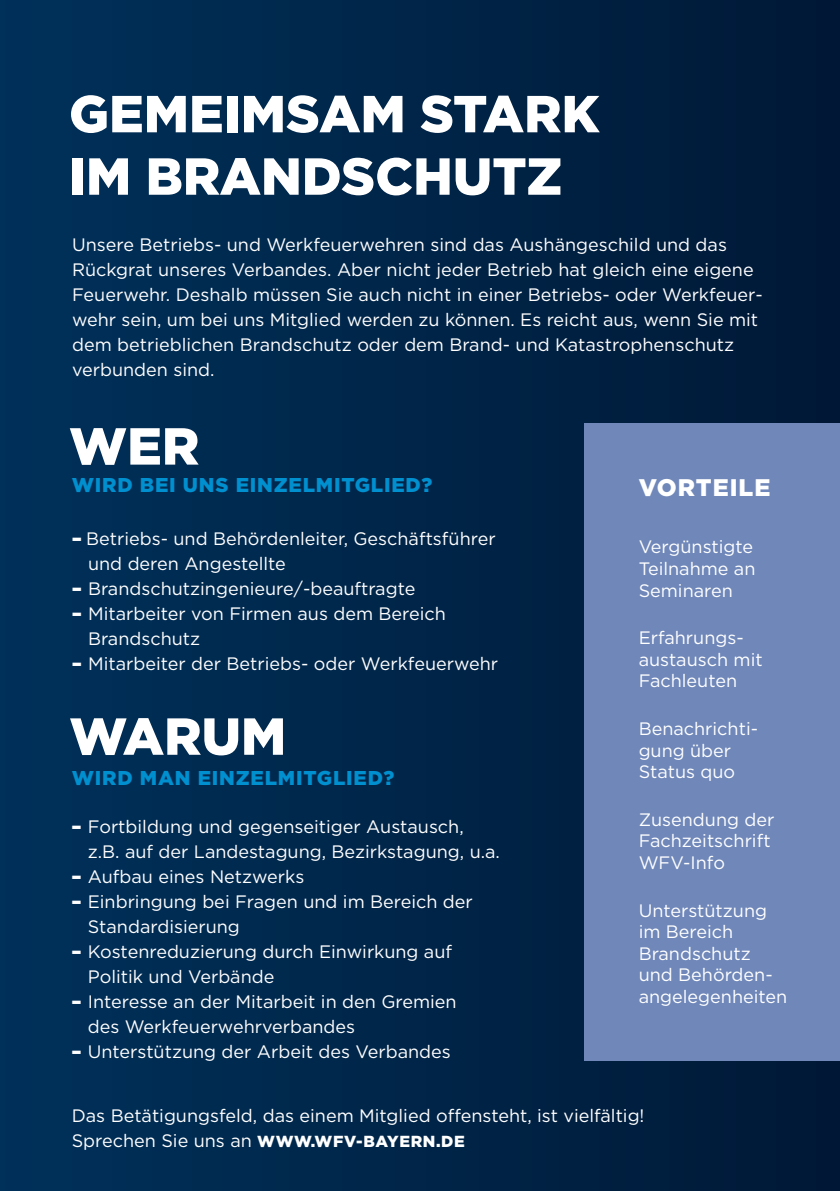
<style>
.page{position:relative;width:840px;height:1191px;background:#fff}
.page>*{position:absolute;margin:0;border:0;box-sizing:border-box;transform-origin:0 0}
.t1{font:900 52px/62.4px "Gotham";color:#fff}
.t2{font:900 24px "Gotham";letter-spacing:.04em;color:#fff}
.t3{font:900 20px "Gotham";letter-spacing:.04em;color:#008fcf}
.t4{font:18px/21.6px "Gotham";color:#fff}
.t5{font:900 16px "Gotham";letter-spacing:.04em;color:#fff}
.s1{font-weight:900}
.s2{font-weight:400;font-size:18px}
</style>
<div class="page">
<div style="left:0;top:0;width:839px;height:1191px;background:linear-gradient(to right,#00315a,#001936)"></div>
<div style="left:584px;top:423px;width:255px;height:637px;background:#6f87b9"></div>
<h1 class="t1" style="left:69px;top:82px;width:531px">GEMEIMSAM STARK<br>IM BRANDSCHUTZ</h1>
<p class="t4" style="left:72px;top:232px;width:691px;line-height:25px">Unsere Betriebs- und Werkfeuerwehren sind das Aushängeschild und das Rückgrat unseres Verbandes. Aber nicht jeder Betrieb hat gleich eine eigene Feuerwehr. Deshalb müssen Sie auch nicht in einer Betriebs- oder Werkfeuer&shy;wehr sein, um bei uns Mitglied werden zu können. Es reicht aus, wenn Sie mit dem betrieblichen Brandschutz oder dem Brand- und Katastrophenschutz verbunden sind.</p>
<h1 class="t1" style="left:69px;top:414px;width:132px">WER</h1>
<p class="t3" style="left:72px;top:471px;width:362px">WIRD BEI UNS EINZELMITGLIED?</p>
<p class="t4" style="left:88px;top:525px;width:409px;line-height:25px;text-indent:-16px"><span class="s1">–</span> Betriebs- und Behördenleiter, Geschäftsführer und deren Angestellte</p>
<p class="t4" style="left:72px;top:577px;width:344px"><span class="s1">–</span> Brandschutzingenieure/-beauftragte</p>
<p class="t4" style="left:88px;top:600px;width:359px;line-height:25px;text-indent:-16px"><span class="s1">–</span> Mitarbeiter von Firmen aus dem Bereich<br>Brandschutz</p>
<p class="t4" style="left:72px;top:652px;width:427px"><span class="s1">–</span> Mitarbeiter der Betriebs- oder Werkfeuerwehr</p>
<h1 class="t1" style="left:69px;top:704px;width:218px">WARUM</h1>
<p class="t3" style="left:72px;top:763px;width:324px">WIRD MAN EINZELMITGLIED?</p>
<p class="t4" style="left:88px;top:813px;width:413px;line-height:25px;text-indent:-16px"><span class="s1">–</span> Fortbildung und gegenseitiger Austausch, z.B. auf der Landestagung, Bezirkstagung, u.a.</p>
<p class="t4" style="left:72px;top:865px;width:234px"><span class="s1">–</span> Aufbau eines Netzwerks</p>
<p class="t4" style="left:88px;top:888px;width:386px;line-height:25px;text-indent:-16px"><span class="s1">–</span> Einbringung bei Fragen und im Bereich der<br>Standardisierung</p>
<p class="t4" style="left:88px;top:938px;width:365px;line-height:25px;text-indent:-16px"><span class="s1">–</span> Kostenreduzierung durch Einwirkung auf<br>Politik und Verbände</p>
<p class="t4" style="left:88px;top:988px;width:370px;line-height:25px;text-indent:-16px"><span class="s1">–</span> Interesse an der Mitarbeit in den Gremien des Werkfeuerwehrverbandes</p>
<p class="t4" style="left:72px;top:1040px;width:380px"><span class="s1">–</span> Unterstützung der Arbeit des Verbandes</p>
<h2 class="t2" style="left:638px;top:470px;width:133px">VORTEILE</h2>
<p class="t4" style="left:638px;top:536px;width:118px">Vergünstigte<br>Teilnahme an<br>Seminaren</p>
<p class="t4" style="left:638px;top:626px;width:125px">Erfahrungs&shy;austausch mit<br>Fachleuten</p>
<p class="t4" style="left:638px;top:717px;width:121px">Benachrichti&shy;gung über<br>Status quo</p>
<p class="t4" style="left:638px;top:808px;width:137px">Zusendung der<br>Fachzeitschrift<br>WFV-Info</p>
<p class="t4" style="left:638px;top:899px;width:150px">Unterstützung im Bereich<br>Brandschutz und Behörden&shy;angelegenheiten</p>
<p class="t4" style="left:72px;top:1104px;width:574px">Das Betätigungsfeld, das einem Mitglied offensteht, ist vielfältig!</p>
<p class="t5" style="left:72px;top:1130px;width:394px"><span class="s2">Sprechen Sie uns an</span> WWW.WFV-BAYERN.DE</p>
</div>
